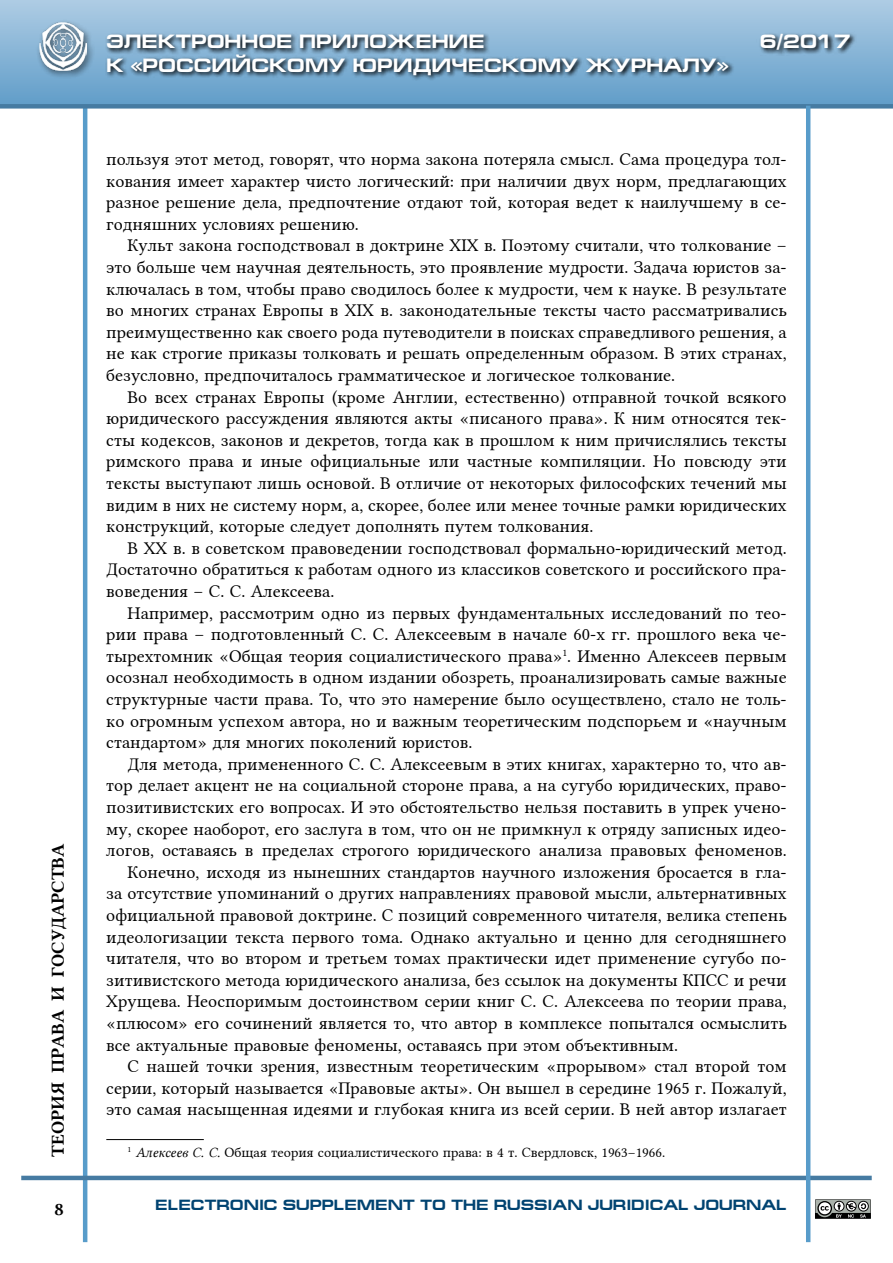
<style>
.page{position:relative;width:893px;height:1263px;background:#fff}
.page>*{position:absolute;margin:0;border:0;box-sizing:border-box;transform-origin:0 0}
.t1{font:700 19.5px "Europe Ext";color:#fff}
.t2{font:18px/21.6px "Lin Libertine";color:#000;text-align:justify}
.t3{font:18px "Lin Libertine B";color:#000}
.t4{font:700 15px "Europe Ext";color:#004371}
.t5{font:14.25px "Lin Libertine";color:#000}
.s1{font-family:"Lin Libertine I"}
</style>
<div class="page">
<div style="left:0;top:0;width:893px;height:106px;background:linear-gradient(to bottom,#aecce4,#619dc9)"></div>
<hr style="left:83px;top:106px;width:4px;height:1136px;background:#589cca">
<hr style="left:21px;top:1176px;width:851px;height:4px;background:#467ba2">
<div style="left:0;top:104px;width:893px;height:5px;background:#467ba2"></div>
<div style="left:35px;top:19px;width:60px;height:60px;background:#000;opacity:.63"></div>
<img style="left:39px;top:23px;width:48px;height:47px">
<svg style="left:105px;top:31px;width:751px;height:50px;background:#6b90ac"></svg>
<hr style="left:806px;top:106px;width:4px;height:1136px;background:#589cca">
<svg style="left:815px;top:1199px;width:56px;height:20px"></svg>
<hr style="left:106px;top:1139px;width:98px;height:1px;background:#000">
<p class="t3" style="left:46px;top:1157px;width:315px;rotate:-90deg">ТЕОРИЯ ПРАВА И ГОСУДАРСТВА</p>
<p class="t3" style="left:55px;top:1197px;width:11px">8</p>
<p class="t1" style="left:106px;top:31px;width:380px">ЭЛЕКТРОННОЕ ПРИЛОЖЕНИЕ</p>
<p class="t1" style="left:760px;top:31px;width:92px">6/2017</p>
<p class="t1" style="left:106px;top:54px;width:624px">К «РОССИЙСКОМУ ЮРИДИЧЕСКОМУ ЖУРНАЛУ»</p>
<p class="t2" style="left:106px;top:146px;width:682px">пользуя этот метод, говорят, что норма закона потеряла смысл. Сама процедура тол&shy;кования имеет характер чисто логический: при наличии двух норм, предлагающих разное решение дела, предпочтение отдают той, которая ведет к наилучшему в се&shy;годняшних условиях решению.</p>
<p class="t2" style="left:106px;top:233px;width:682px;text-indent:21px">Культ закона господствовал в доктрине XIX в. Поэтому считали, что толкование – это больше чем научная деятельность, это проявление мудрости. Задача юристов за&shy;ключалась в том, чтобы право сводилось более к мудрости, чем к науке. В результате во многих странах Европы в ХIХ в. законодательные тексты часто рассматривались преимущественно как своего рода путеводители в поисках справедливого решения, а не как строгие приказы толковать и решать определенным образом. В этих странах, безусловно, предпочиталось грамматическое и логическое толкование.</p>
<p class="t2" style="left:106px;top:384px;width:682px;text-indent:21px">Во всех странах Европы (кроме Англии, естественно) отправной точкой всякого юридического рассуждения являются акты «писаного права». К ним относятся тек&shy;сты кодексов, законов и декретов, тогда как в прошлом к ним причислялись тексты римского права и иные официальные или частные компиляции. Но повсюду эти тексты выступают лишь основой. В отличие от некоторых философских течений мы видим в них не систему норм, а, скорее, более или менее точные рамки юридических конструкций, которые следует дополнять путем толкования.</p>
<p class="t2" style="left:106px;top:535px;width:682px;text-indent:21px">В ХХ в. в советском правоведении господствовал формально-юридический метод.<br>Достаточно обратиться к работам одного из классиков советского и российского пра&shy;воведения – С. С. Алексеева.</p>
<p class="t2" style="left:106px;top:600px;width:682px;text-indent:21px">Например, рассмотрим одно из первых фундаментальных исследований по тео&shy;рии права – подготовленный С. С. Алексеевым в начале 60-х гг. прошлого века че&shy;тырехтомник «Общая теория социалистического права»<sup>1</sup>. Именно Алексеев первым осознал необходимость в одном издании обозреть, проанализировать самые важные структурные части права. То, что это намерение было осуществлено, стало не толь&shy;ко огромным успехом автора, но и важным теоретическим подспорьем и «научным стандартом» для многих поколений юристов.</p>
<p class="t2" style="left:128px;top:751px;width:661px">Для метода, примененного С. С. Алексеевым в этих книгах, характерно то, что ав-</p>
<p class="t2" style="left:106px;top:773px;width:682px">тор делает акцент не на социальной стороне права, а на сугубо юридических, право-</p>
<p class="t2" style="left:106px;top:794px;width:682px">позитивистских его вопросах. И это обстоятельство нельзя поставить в упрек учено-</p>
<p class="t2" style="left:106px;top:816px;width:680px">му, скорее наоборот, его заслуга в том, что он не примкнул к отряду записных идео-</p>
<p class="t2" style="left:106px;top:837px;width:682px">логов, оставаясь в пределах строгого юридического анализа правовых феноменов.</p>
<p class="t2" style="left:128px;top:859px;width:661px">Конечно, исходя из нынешних стандартов научного изложения бросается в гла-</p>
<p class="t2" style="left:106px;top:881px;width:682px">за отсутствие упоминаний о других направлениях правовой мысли, альтернативных</p>
<p class="t2" style="left:106px;top:902px;width:682px">официальной правовой доктрине. С позиций современного читателя, велика степень</p>
<p class="t2" style="left:106px;top:924px;width:682px">идеологизации текста первого тома. Однако актуально и ценно для сегодняшнего</p>
<p class="t2" style="left:106px;top:945px;width:682px">читателя, что во втором и третьем томах практически идет применение сугубо по-</p>
<p class="t2" style="left:106px;top:967px;width:682px">зитивистского метода юридического анализа, без ссылок на документы КПСС и речи</p>
<p class="t2" style="left:106px;top:989px;width:682px">Хрущева. Неоспоримым достоинством серии книг С. С. Алексеева по теории права,</p>
<p class="t2" style="left:106px;top:1010px;width:682px">«плюсом» его сочинений является то, что автор в комплексе попытался осмыслить</p>
<p class="t2" style="left:106px;top:1032px;width:573px">все актуальные правовые феномены, оставаясь при этом объективным.</p>
<p class="t2" style="left:128px;top:1053px;width:661px">С нашей точки зрения, известным теоретическим «прорывом» стал второй том</p>
<p class="t2" style="left:106px;top:1075px;width:682px">серии, который называется «Правовые акты». Он вышел в середине 1965 г. Пожалуй,</p>
<p class="t2" style="left:106px;top:1097px;width:682px">это самая насыщенная идеями и глубокая книга из всей серии. В ней автор излагает</p>
<p class="t5" style="left:128px;top:1141px;width:539px"><sup>1</sup> <span class="s1">Алексеев С. С.</span> Общая теория социалистического права: в 4 т. Свердловск, 1963–1966.</p>
<p class="t4" style="left:155px;top:1196px;width:633px">ELECTRONIC SUPPLEMENT TO THE RUSSIAN JURIDICAL JOURNAL</p>
</div>
